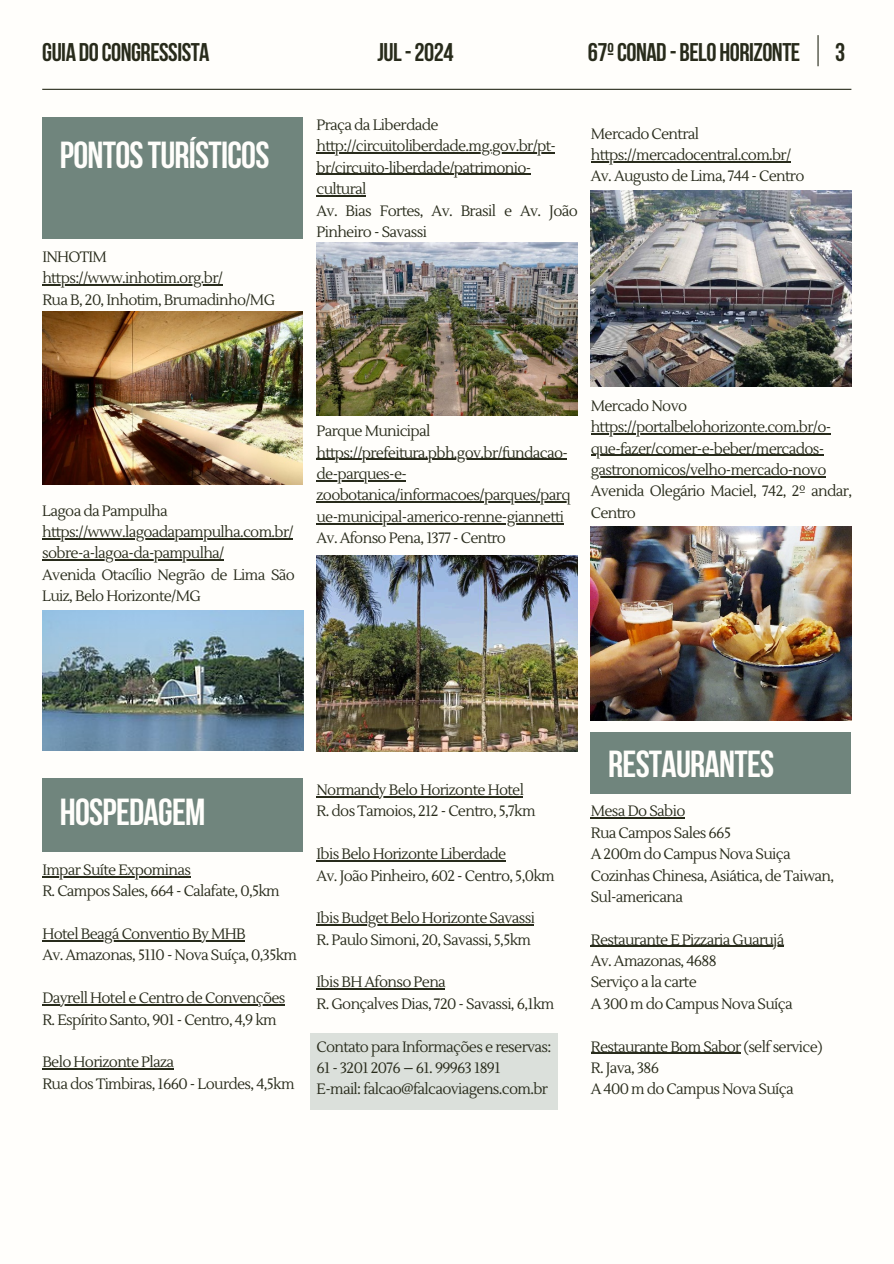
<style>
.page{position:relative;width:894px;height:1264px;background:#fff}
.page>*{position:absolute;margin:0;border:0;box-sizing:border-box;transform-origin:0 0}
.t1{font:700 37.5px "Bebas Neue";letter-spacing:-.02em;color:#fffefb}
.t2{font:700 25.5px "Bebas Neue";letter-spacing:-.02em;color:#282b1b}
.t3{font:15px/21.3px "Lustria";letter-spacing:-.045em;color:#282b1b}
</style>
<div class="page">
<div style="left:0;top:0;width:893px;height:1263px;background:#fffefb"></div>
<hr style="left:42px;top:89px;width:809px;height:1px;background:#282b1b">
<hr style="left:817px;top:35px;width:1px;height:31px;background:#282b1b">
<div style="left:42px;top:778px;width:260px;height:73px;background:#70857d"></div>
<div style="left:590px;top:732px;width:260px;height:62px;background:#70857d"></div>
<div style="left:42px;top:118px;width:260px;height:121px;background:#70857d"></div>
<img style="left:42px;top:311px;width:260px;height:174px">
<img style="left:42px;top:610px;width:261px;height:140px">
<img style="left:316px;top:242px;width:261px;height:174px">
<img style="left:316px;top:555px;width:261px;height:196px">
<img style="left:590px;top:190px;width:261px;height:196px">
<img style="left:590px;top:526px;width:261px;height:194px">
<hr style="left:42px;top:876px;width:148px;height:1px;background:#282b1b">
<hr style="left:42px;top:940px;width:203px;height:1px;background:#282b1b">
<hr style="left:42px;top:1004px;width:243px;height:1px;background:#282b1b">
<hr style="left:42px;top:1068px;width:131px;height:1px;background:#282b1b">
<hr style="left:590px;top:817px;width:94px;height:1px;background:#282b1b">
<hr style="left:590px;top:945px;width:193px;height:1px;background:#282b1b">
<hr style="left:590px;top:1052px;width:150px;height:1px;background:#282b1b">
<div style="left:310px;top:1032px;width:247px;height:77px;background:#dbe0db"></div>
<hr style="left:316px;top:796px;width:207px;height:1px;background:#282b1b">
<hr style="left:316px;top:860px;width:189px;height:1px;background:#282b1b">
<hr style="left:316px;top:924px;width:218px;height:1px;background:#282b1b">
<hr style="left:316px;top:988px;width:129px;height:1px;background:#282b1b">
<hr style="left:42px;top:284px;width:180px;height:1px;background:#282b1b">
<hr style="left:42px;top:538px;width:251px;height:1px;background:#282b1b">
<hr style="left:42px;top:559px;width:182px;height:1px;background:#282b1b">
<hr style="left:316px;top:152px;width:239px;height:2px;background:#282b1b">
<hr style="left:316px;top:174px;width:214px;height:1px;background:#282b1b">
<hr style="left:316px;top:195px;width:49px;height:1px;background:#282b1b">
<hr style="left:316px;top:459px;width:251px;height:1px;background:#282b1b">
<hr style="left:316px;top:480px;width:90px;height:1px;background:#282b1b">
<hr style="left:316px;top:501px;width:253px;height:1px;background:#282b1b">
<hr style="left:316px;top:523px;width:247px;height:1px;background:#282b1b">
<hr style="left:590px;top:161px;width:200px;height:1px;background:#282b1b">
<hr style="left:590px;top:433px;width:240px;height:1px;background:#282b1b">
<hr style="left:590px;top:455px;width:233px;height:1px;background:#282b1b">
<hr style="left:590px;top:476px;width:235px;height:1px;background:#282b1b">
<p class="t2" style="left:42px;top:41px;width:169px">GUIA DOCONGRESSISTA</p>
<p class="t2" style="left:377px;top:41px;width:77px">JUL-2024</p>
<p class="t2" style="left:587px;top:42px;width:214px">67ºCONAD - BELO HORIZONTE</p>
<p class="t2" style="left:835px;top:42px;width:12px">3</p>
<p class="t1" style="left:60px;top:140px;width:211px">PONTOSTURÍSTICOS</p>
<p class="t3" style="left:42px;top:246px;width:66px">INHOTIM</p>
<p class="t3" style="left:42px;top:268px;width:182px">https://www.inhotim.org.br/</p>
<p class="t3" style="left:42px;top:289px;width:234px">Rua B, 20, Inhotim, Brumadinho/MG</p>
<p class="t3" style="left:316px;top:115px;width:123px">Praça da Liberdade</p>
<p class="t3" style="left:316px;top:136px;width:241px">http://circuitoliberdade.mg.gov.br/pt-</p>
<p class="t3" style="left:316px;top:157px;width:263px">br/circuito-liberdade/patrimonio&shy;cultural<br>Av. Bias Fortes, Av. Brasil e Av. João</p>
<p class="t3" style="left:316px;top:221px;width:112px">Pinheiro - Savassi</p>
<p class="t3" style="left:590px;top:123px;width:110px">Mercado Central</p>
<p class="t3" style="left:590px;top:144px;width:215px">https://mercadocentral.com.br/<br>Av. Augusto de Lima, 744 - Centro</p>
<p class="t3" style="left:42px;top:500px;width:127px">Lagoa da Pampulha</p>
<p class="t3" style="left:42px;top:521px;width:253px">https://www.lagoadapampulha.com.br/</p>
<h1 class="t3" style="left:42px;top:543px;width:254px">sobre-a-lagoa-da-pampulha/<br>Avenida Otacílio Negrão de Lima São</h1>
<p class="t3" style="left:42px;top:586px;width:160px">Luiz, Belo Horizonte/MG</p>
<p class="t3" style="left:316px;top:421px;width:115px">Parque Municipal</p>
<p class="t3" style="left:316px;top:442px;width:253px">https://prefeitura.pbh.gov.br/fundacao-</p>
<p class="t3" style="left:316px;top:464px;width:92px">de-parques-e-</p>
<p class="t3" style="left:316px;top:485px;width:255px">zoobotanica/informacoes/parques/parq</p>
<p class="t3" style="left:316px;top:506px;width:249px">ue-municipal-americo-renne-giannetti<br>Av. Afonso Pena, 1377 - Centro</p>
<p class="t3" style="left:590px;top:395px;width:263px">Mercado Novo https://portalbelohorizonte.com.br/o&shy;que-fazer/comer-e-beber/mercados&shy;gastronomicos/velho-mercado-novo<br>Avenida Olegário Maciel, 742, 2º andar,<br>Centro</p>
<p class="t1" style="left:608px;top:749px;width:167px">RESTAURANTES</p>
<p class="t3" style="left:316px;top:779px;width:209px">Normandy Belo Horizonte Hotel</p>
<p class="t3" style="left:316px;top:801px;width:220px">R. dos Tamoios, 212 - Centro, 5,7km</p>
<p class="t3" style="left:316px;top:843px;width:191px">Ibis Belo Horizonte Liberdade</p>
<p class="t3" style="left:316px;top:865px;width:239px">Av. João Pinheiro, 602 - Centro, 5,0km</p>
<p class="t3" style="left:316px;top:907px;width:220px">Ibis Budget Belo Horizonte Savassi</p>
<p class="t3" style="left:316px;top:929px;width:216px">R. Paulo Simoni, 20, Savassi, 5,5km</p>
<p class="t3" style="left:316px;top:972px;width:131px">Ibis BH Afonso Pena</p>
<p class="t3" style="left:316px;top:993px;width:239px">R. Gonçalves Dias, 720 - Savassi, 6,1km</p>
<p class="t3" style="left:316px;top:1036px;width:236px">Contato para Informações e reservas:</p>
<p class="t3" style="left:316px;top:1057px;width:185px">61 - 3201 2076 – 61. 99963 1891</p>
<p class="t3" style="left:316px;top:1078px;width:233px">E-mail: falcao@falcaoviagens.com.br</p>
<p class="t1" style="left:60px;top:796px;width:147px">HOSPEDAGEM</p>
<p class="t3" style="left:590px;top:801px;width:96px">Mesa Do Sabio</p>
<p class="t3" style="left:590px;top:822px;width:142px">Rua Campos Sales 665</p>
<p class="t3" style="left:590px;top:843px;width:201px">A 200m do Campus Nova Suiça</p>
<p class="t3" style="left:590px;top:865px;width:245px">Cozinhas Chinesa, Asiática, de Taiwan,</p>
<p class="t3" style="left:590px;top:886px;width:94px">Sul-americana</p>
<p class="t3" style="left:590px;top:929px;width:195px">Restaurante E Pizzaria Guarujá</p>
<p class="t3" style="left:590px;top:950px;width:127px">Av. Amazonas, 4688</p>
<p class="t3" style="left:590px;top:972px;width:107px">Serviço a la carte</p>
<p class="t3" style="left:590px;top:993px;width:203px">A 300 m do Campus Nova Suíça</p>
<p class="t3" style="left:590px;top:1036px;width:233px">Restaurante Bom Sabor (self service)</p>
<p class="t3" style="left:590px;top:1057px;width:70px">R. Java, 386</p>
<p class="t3" style="left:590px;top:1078px;width:204px">A 400 m do Campus Nova Suíça</p>
<p class="t3" style="left:42px;top:859px;width:150px">Impar Suíte Expominas</p>
<p class="t3" style="left:42px;top:881px;width:239px">R. Campos Sales, 664 - Calafate, 0,5km</p>
<p class="t3" style="left:42px;top:923px;width:205px">Hotel Beagá Conventio By MHB</p>
<h1 class="t3" style="left:42px;top:945px;width:256px">Av. Amazonas, 5110 - Nova Suíça, 0,35km</h1>
<p class="t3" style="left:42px;top:987px;width:245px">Dayrell Hotel e Centro de Convenções<br>R. Espírito Santo, 901 - Centro, 4,9 km</p>
<p class="t3" style="left:42px;top:1052px;width:133px">Belo Horizonte Plaza</p>
<p class="t3" style="left:42px;top:1073px;width:254px">Rua dos Timbiras, 1660 - Lourdes, 4,5km</p>
</div>
